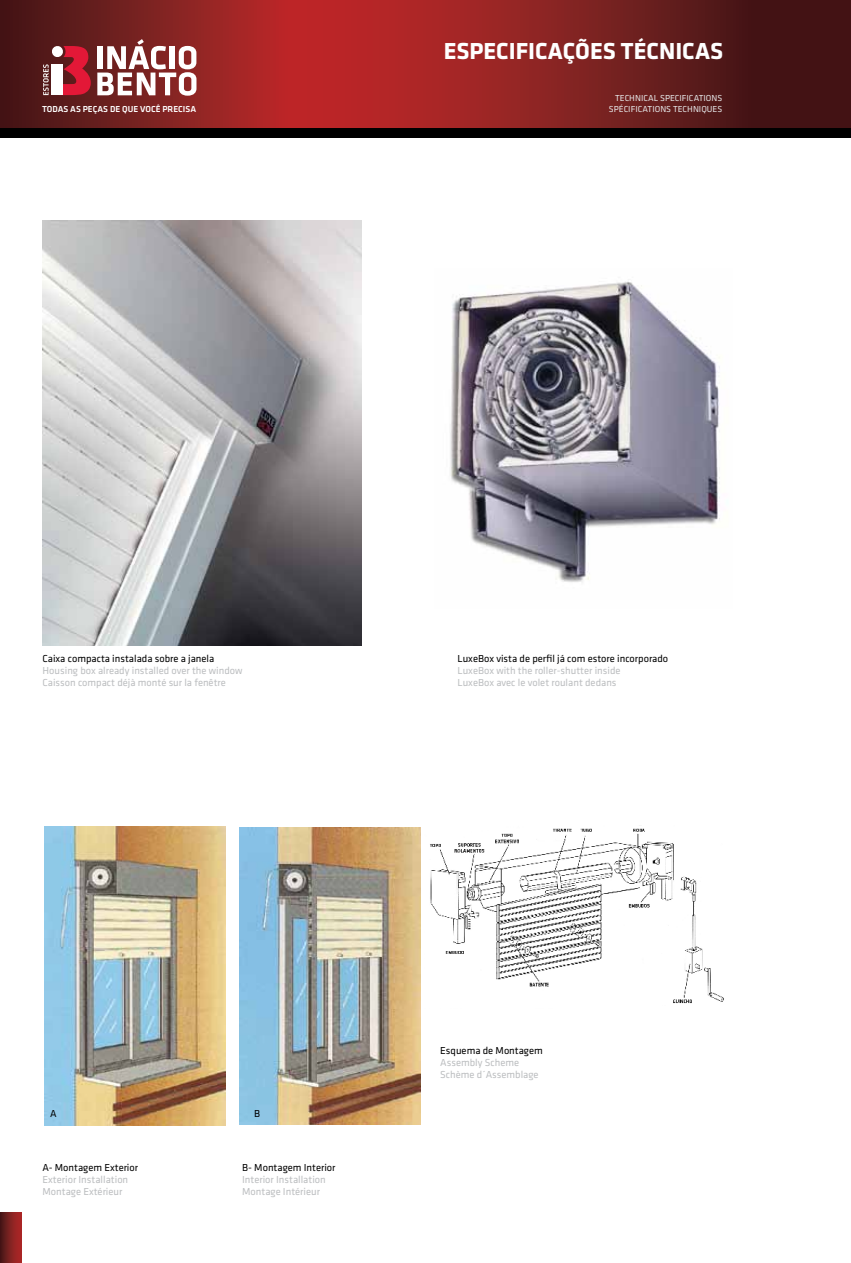
<style>
.page{position:relative;width:851px;height:1263px;background:#fff}
.page>*{position:absolute;margin:0;border:0;box-sizing:border-box;transform-origin:0 0}
.t1{font:700 24px "Klavika";color:#fff}
.t2{font:10.5px/12px "Klavika";color:#bcbec0}
.t3{font:10.5px "Klavika";color:#000}
.t4{font:9px/10.1px "Klavika";color:#e6e7e8;text-align:right}
.t5{font:500 9px "Klavika";color:#fff}
</style>
<div class="page">
<svg style="left:0;top:1212px;width:21px;height:51px"></svg>
<svg style="left:0;top:0;width:850px;height:129px;background:#7e1f1f"></svg>
<div style="left:0;top:129px;width:850px;height:9px;background:#000"></div>
<svg style="left:43px;top:39px;width:153px;height:57px"></svg>
<img style="left:43px;top:220px;width:318px;height:425px">
<img style="left:450px;top:281px;width:270px;height:301px">
<img style="left:45px;top:826px;width:180px;height:300px">
<img style="left:239px;top:827px;width:181px;height:297px">
<img style="left:430px;top:828px;width:294px;height:176px">
<p class="t5" style="left:42px;top:104px;width:155px">TODAS AS PEÇAS DE QUE VOCÊ PRECISA</p>
<h1 class="t1" style="left:443px;top:38px;width:281px">ESPECIFICAÇÕES TÉCNICAS</h1>
<p class="t4" style="left:608px;top:94px;width:115px">TECHNICAL SPECIFICATIONS<br>SPÉCIFICATIONS TECHNIQUES</p>
<p class="t3" style="left:43px;top:653px;width:173px">Caixa compacta instalada sobre a janela</p>
<p class="t2" style="left:43px;top:665px;width:201px">Housing box already installed over the window<br>Caisson compact déjà monté sur la fenêtre</p>
<p class="t3" style="left:457px;top:653px;width:212px">LuxeBox vista de perfil já com estore incorporado</p>
<p class="t2" style="left:457px;top:665px;width:164px">LuxeBox with the roller-shutter inside<br>LuxeBox avec le volet roulant dedans</p>
<p class="t3" style="left:50px;top:1107px;width:8px">A</p>
<p class="t3" style="left:254px;top:1107px;width:7px">B</p>
<p class="t3" style="left:43px;top:1161px;width:97px">A- Montagem Exterior</p>
<p class="t2" style="left:43px;top:1173px;width:87px">Exterior Installation<br>Montage Extérieur</p>
<p class="t3" style="left:242px;top:1161px;width:95px">B- Montagem Interior</p>
<p class="t2" style="left:242px;top:1173px;width:85px">Interior Installation<br>Montage Intérieur</p>
<p class="t3" style="left:440px;top:1045px;width:104px">Esquema de Montagem</p>
<p class="t2" style="left:440px;top:1057px;width:100px">Assembly Scheme<br>Schème d´Assemblage</p>
</div>
